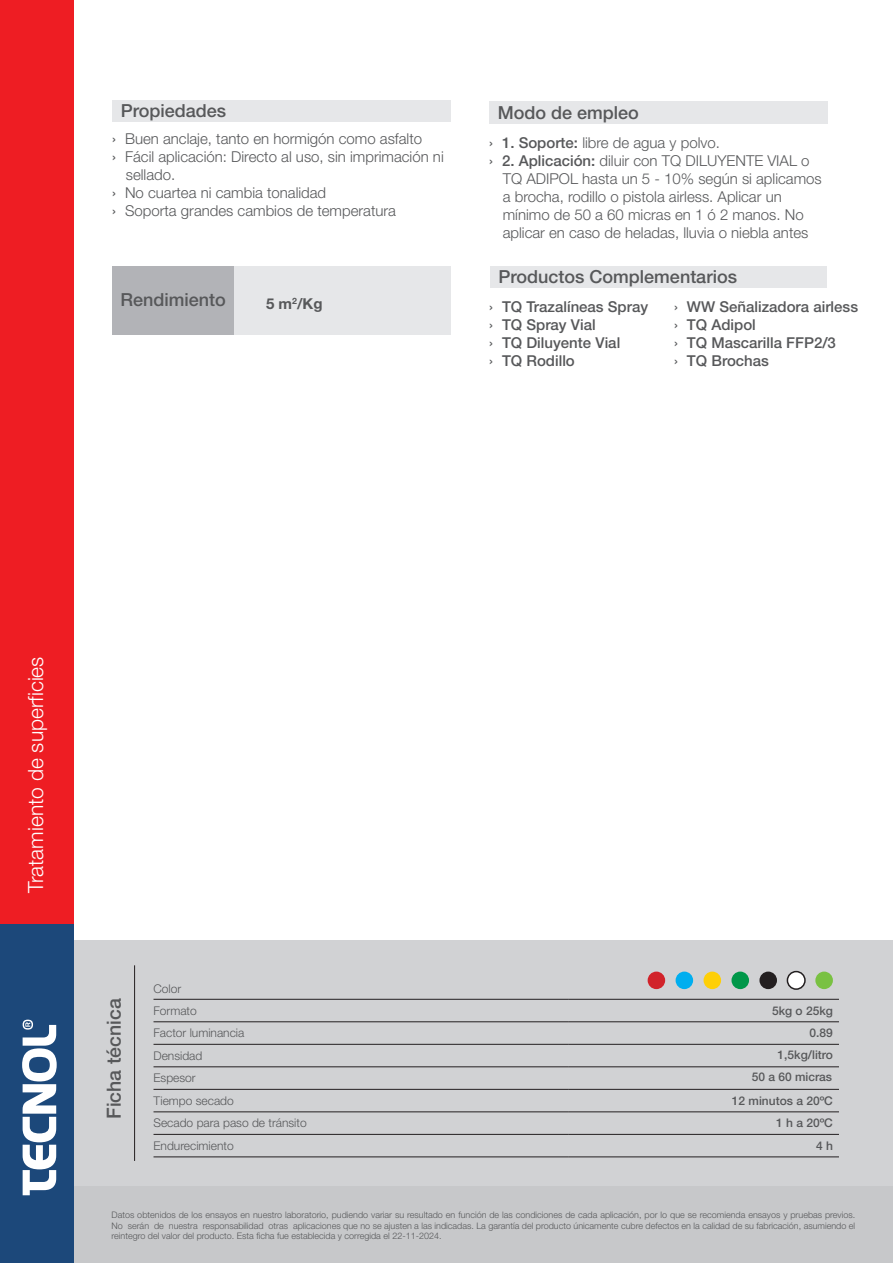
<style>
.page{position:relative;width:893px;height:1263px;background:#fff}
.page>*{position:absolute;margin:0;border:0;box-sizing:border-box;transform-origin:0 0}
.t1{font:300 21px "Helvetica Neue";color:#fff}
.t2{font:500 19.5px "Helvetica Neue";color:#57585a}
.t3{font:500 18px "Helvetica Neue";color:#57585a}
.t4{font:300 15px "Helvetica Neue";color:#57585a}
.t5{font:500 15px/18px "Helvetica Neue";color:#57585a}
.t6{font:700 15px "Helvetica Neue";color:#57585a}
.t7{font:300 12px/21.9px "Helvetica Neue";color:#57585a}
.t8{font:500 12px "Helvetica Neue";color:#57585a}
.t9{font:300 9px/10.5px "Helvetica Neue";color:#57585a;text-align:justify}
.s1{font-family:"Helvetica Neue LT Pro";font-weight:400}
.s2{font-weight:500}
</style>
<div class="page">
<div style="left:74px;top:940px;width:819px;height:310px;background:#d1d2d4"></div>
<hr style="left:154px;top:999px;width:414px;height:1px;background:#231f20">
<hr style="left:568px;top:999px;width:271px;height:1px;background:#231f20">
<hr style="left:154px;top:1021px;width:414px;height:1px;background:#231f20">
<hr style="left:568px;top:1021px;width:271px;height:1px;background:#231f20">
<hr style="left:154px;top:1044px;width:414px;height:1px;background:#231f20">
<hr style="left:568px;top:1044px;width:271px;height:1px;background:#231f20">
<hr style="left:154px;top:1066px;width:414px;height:1px;background:#231f20">
<hr style="left:568px;top:1066px;width:271px;height:1px;background:#231f20">
<hr style="left:154px;top:1089px;width:414px;height:1px;background:#231f20">
<hr style="left:568px;top:1089px;width:271px;height:1px;background:#231f20">
<hr style="left:154px;top:1111px;width:414px;height:1px;background:#231f20">
<hr style="left:568px;top:1111px;width:271px;height:1px;background:#231f20">
<hr style="left:154px;top:1134px;width:414px;height:1px;background:#231f20">
<hr style="left:568px;top:1134px;width:271px;height:1px;background:#231f20">
<hr style="left:154px;top:1156px;width:414px;height:1px;background:#231f20">
<hr style="left:568px;top:1156px;width:271px;height:1px;background:#231f20">
<hr style="left:134px;top:965px;width:1px;height:196px;background:#231f20">
<div style="left:112px;top:100px;width:339px;height:21px;background:#e6e7e9"></div>
<div style="left:489px;top:101px;width:339px;height:23px;background:#e6e7e9"></div>
<div style="left:74px;top:1186px;width:819px;height:76px;background:#c7c8ca"></div>
<div style="left:1px;top:0;width:73px;height:1263px;background:#ee1d23"></div>
<div style="left:0;top:924px;width:74px;height:339px;background:#1c487a"></div>
<svg style="left:22px;top:1020px;width:35px;height:175px"></svg>
<div style="left:490px;top:266px;width:336px;height:21px;background:#e6e7e9"></div>
<div style="left:112px;top:266px;width:122px;height:69px;background:#b2b3b7"></div>
<div style="left:234px;top:266px;width:217px;height:69px;background:#e6e7e9"></div>
<div style="left:648px;top:971px;width:17px;height:18px;background:#d1232a;border-radius:50%"></div>
<div style="left:676px;top:971px;width:17px;height:18px;background:#00aeef;border-radius:50%"></div>
<div style="left:703px;top:971px;width:18px;height:18px;background:#fecf07;border-radius:50%"></div>
<div style="left:731px;top:971px;width:18px;height:18px;background:#009749;border-radius:50%"></div>
<div style="left:759px;top:971px;width:18px;height:18px;background:#231f20;border-radius:50%"></div>
<div style="left:787px;top:971px;width:18px;height:18px;background:#fff;border-radius:50%"></div>
<div style="left:787px;top:971px;width:19px;height:19px;border:2px solid #231f20;border-radius:50%"></div>
<div style="left:815px;top:971px;width:18px;height:18px;background:#79c142;border-radius:50%"></div>
<h3 class="t3" style="left:121px;top:100px;width:107px">Propiedades</h3>
<h3 class="t4" style="left:112px;top:130px;width:311px"><span class="s1">›</span> Buen anclaje, tanto en hormigón como asfalto</h3>
<h3 class="t4" style="left:112px;top:148px;width:333px"><span class="s1">›</span> Fácil aplicación: Directo al uso, sin imprimación ni</h3>
<h3 class="t4" style="left:126px;top:166px;width:51px">sellado.</h3>
<h3 class="t4" style="left:112px;top:184px;width:215px"><span class="s1">›</span> No cuartea ni cambia tonalidad</h3>
<h3 class="t4" style="left:112px;top:202px;width:285px"><span class="s1">›</span> Soporta grandes cambios de temperatura</h3>
<h3 class="t3" style="left:120px;top:289px;width:107px">Rendimiento</h3>
<h3 class="t6" style="left:266px;top:295px;width:58px">5 m<sup>2</sup>/Kg</h3>
<h3 class="t3" style="left:498px;top:102px;width:143px">Modo de empleo</h3>
<h3 class="t4" style="left:489px;top:134px;width:232px"><span class="s1">›</span> <span class="s2">1. Soporte:</span> libre de agua y polvo.</h3>
<h3 class="t4" style="left:489px;top:152px;width:322px"><span class="s1">›</span> <span class="s2">2. Aplicación:</span> diluir con TQ DILUYENTE VIAL o</h3>
<h3 class="t4" style="left:503px;top:170px;width:320px">TQ ADIPOL hasta un 5 - 10% según si aplicamos</h3>
<h3 class="t4" style="left:503px;top:188px;width:280px">a brocha, rodillo o pistola airless. Aplicar un</h3>
<h3 class="t4" style="left:503px;top:206px;width:302px">mínimo de 50 a 60 micras en 1 ó 2 manos. No</h3>
<h3 class="t4" style="left:503px;top:224px;width:307px">aplicar en caso de heladas, lluvia o niebla antes</h3>
<h3 class="t3" style="left:499px;top:266px;width:240px">Productos Complementarios</h3>
<h3 class="t5" style="left:489px;top:297px;width:160px"><span class="s1">›</span> TQ Trazalíneas Spray <span class="s1">›</span> TQ Spray Vial<br><span class="s1">›</span> TQ Diluyente Vial<br><span class="s1">›</span> TQ Rodillo</h3>
<h3 class="t5" style="left:674px;top:297px;width:185px"><span class="s1">›</span> WW Señalizadora airless <span class="s1">›</span> TQ Adipol<br><span class="s1">›</span> TQ Mascarilla FFP2/3<br><span class="s1">›</span> TQ Brochas</h3>
<h1 class="t1" style="left:23px;top:893px;width:238px;rotate:-90deg">Tratamiento de superficies</h1>
<h2 class="t2" style="left:102px;top:1119px;width:122px;rotate:-90deg">Ficha técnica</h2>
<h3 class="t7" style="left:154px;top:977px;width:45px">Color<br>Formato</h3>
<h3 class="t8" style="left:772px;top:1003px;width:62px">5kg o 25kg</h3>
<h3 class="t7" style="left:154px;top:1022px;width:92px">Factor luminancia</h3>
<h3 class="t8" style="left:810px;top:1026px;width:25px">0.89</h3>
<h3 class="t7" style="left:154px;top:1045px;width:50px">Densidad</h3>
<h3 class="t8" style="left:778px;top:1047px;width:57px">1,5kg/litro</h3>
<h3 class="t7" style="left:154px;top:1067px;width:44px">Espesor</h3>
<h3 class="t8" style="left:752px;top:1070px;width:82px">50 a 60 micras</h3>
<h3 class="t7" style="left:154px;top:1089px;width:82px">Tiempo secado</h3>
<h3 class="t8" style="left:732px;top:1093px;width:103px">12 minutos a 20ºC</h3>
<h3 class="t7" style="left:154px;top:1112px;width:155px">Secado para paso de tránsito</h3>
<h3 class="t8" style="left:776px;top:1116px;width:58px">1 h a 20ºC</h3>
<h3 class="t7" style="left:154px;top:1134px;width:82px">Endurecimiento</h3>
<h3 class="t8" style="left:816px;top:1138px;width:18px">4 h</h3>
<p class="t9" style="left:112px;top:1209px;width:745px">Datos obtenidos de los ensayos en nuestro laboratorio, pudiendo variar su resultado en función de las condiciones de cada aplicación, por lo que se recomienda ensayos y pruebas previos.<br>No serán de nuestra responsabilidad otras aplicaciones que no se ajusten a las indicadas. La garantía del producto únicamente cubre defectos en la calidad de su fabricación, asumiendo el reintegro del valor del producto. Esta ficha fue establecida y corregida el 22-11-2024.</p>
</div>
